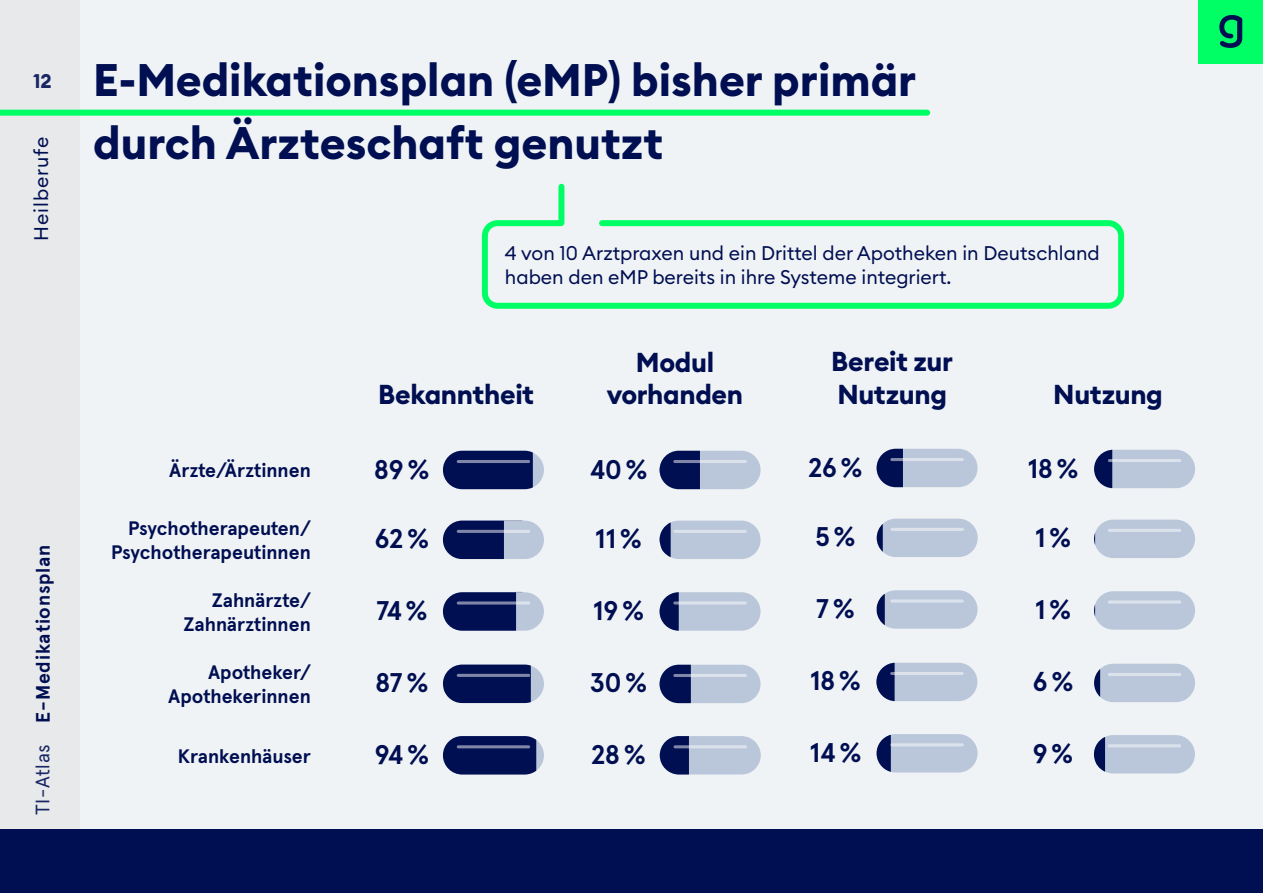
<style>
.page{position:relative;width:1263px;height:893px;background:#f0f3f5}
.page>*{position:absolute;margin:0;border:0;box-sizing:border-box;transform-origin:0 0}
.t1{font:700 45px/63px "Euclid Circular B";color:#000e52}
.t2{font:700 27px "Apercu Pro";color:#000e52}
.t3{font:700 27px/32.4px "Euclid Circular B";letter-spacing:-.015em;color:#000e52;text-align:center}
.t4{font:700 19.5px/24px "Apercu Pro";color:#000e52;text-align:right}
.t5{font:19.5px/24px "Euclid Circular B";color:#000e52}
.t6{font:700 19.5px "Apercu Pro";letter-spacing:.04em;color:#000e52}
.t7{font:19.5px "Euclid Circular B";letter-spacing:.05em;color:#000e52}
.t8{font:19.5px "Apercu Pro";letter-spacing:.03em;color:#1a2663}
.t9{font:700 19.5px "Euclid Circular B";color:#1a2663}
</style>
<div class="page">
<div style="left:0;top:0;width:80px;height:893px;background:#e7e9ea"></div>
<div style="left:0;top:829px;width:1263px;height:64px;background:#000e52"></div>
<div style="left:0;top:110px;width:927px;height:6px;background:#00ff64"></div>
<div style="left:443px;top:521px;width:101px;height:38px;background:#bac7db;border-radius:19px"></div>
<svg style="left:443px;top:521px;width:61px;height:38px;background:#101e5d"></svg>
<hr style="left:457px;top:530px;width:73px;height:3px;background:#fff;border-radius:2px">
<div style="left:443px;top:592px;width:101px;height:39px;background:#bac7db;border-radius:19px"></div>
<svg style="left:443px;top:592px;width:79px;height:39px;background:#1d2b67"></svg>
<svg style="left:457px;top:601px;width:73px;height:4px"></svg>
<svg style="left:443px;top:736px;width:101px;height:38px"></svg>
<svg style="left:443px;top:736px;width:93px;height:38px;background:#0d1b5b"></svg>
<hr style="left:457px;top:745px;width:73px;height:3px;background:#fff;border-radius:2px">
<div style="left:659px;top:451px;width:101px;height:38px;background:#bac7db;border-radius:19px"></div>
<svg style="left:659px;top:451px;width:41px;height:38px"></svg>
<hr style="left:673px;top:460px;width:74px;height:3px;background:#fff;border-radius:2px">
<div style="left:659px;top:592px;width:101px;height:39px;background:#bac7db;border-radius:19px"></div>
<svg style="left:659px;top:592px;width:20px;height:39px"></svg>
<svg style="left:673px;top:601px;width:74px;height:4px"></svg>
<div style="left:659px;top:665px;width:101px;height:38px;background:#bac7db;border-radius:19px"></div>
<svg style="left:659px;top:665px;width:32px;height:38px"></svg>
<hr style="left:673px;top:674px;width:74px;height:3px;background:#fff;border-radius:2px">
<div style="left:876px;top:449px;width:101px;height:38px;background:#bac7db;border-radius:19px"></div>
<svg style="left:876px;top:449px;width:27px;height:38px"></svg>
<hr style="left:890px;top:458px;width:74px;height:3px;background:#fff;border-radius:2px">
<div style="left:443px;top:665px;width:101px;height:38px;background:#bac7db;border-radius:19px"></div>
<svg style="left:443px;top:665px;width:88px;height:38px;background:#0c195a"></svg>
<hr style="left:457px;top:674px;width:73px;height:3px;background:#fff;border-radius:2px">
<div style="left:659px;top:521px;width:101px;height:38px;background:#bac7db;border-radius:19px"></div>
<hr style="left:673px;top:530px;width:74px;height:3px;background:#fff;border-radius:2px">
<svg style="left:659px;top:522px;width:12px;height:35px"></svg>
<div style="left:876px;top:590px;width:101px;height:39px;background:#bac7db;border-radius:19px"></div>
<svg style="left:890px;top:599px;width:74px;height:4px"></svg>
<svg style="left:877px;top:594px;width:8px;height:31px"></svg>
<div style="left:877px;top:519px;width:101px;height:38px;background:#bac7db;border-radius:19px"></div>
<hr style="left:890px;top:528px;width:74px;height:3px;background:#fff;border-radius:2px">
<svg style="left:877px;top:524px;width:6px;height:28px"></svg>
<div style="left:876px;top:663px;width:101px;height:38px;background:#bac7db;border-radius:19px"></div>
<svg style="left:876px;top:663px;width:19px;height:38px"></svg>
<hr style="left:890px;top:672px;width:74px;height:3px;background:#fff;border-radius:2px">
<div style="left:876px;top:734px;width:101px;height:38px;background:#bac7db;border-radius:19px"></div>
<svg style="left:876px;top:735px;width:15px;height:37px"></svg>
<hr style="left:890px;top:743px;width:74px;height:3px;background:#fff;border-radius:2px">
<div style="left:1094px;top:450px;width:101px;height:38px;background:#bac7db;border-radius:19px"></div>
<svg style="left:1094px;top:450px;width:19px;height:38px"></svg>
<hr style="left:1108px;top:459px;width:73px;height:3px;background:#fff;border-radius:2px">
<div style="left:1094px;top:520px;width:101px;height:38px;background:#bac7db;border-radius:19px"></div>
<hr style="left:1108px;top:529px;width:73px;height:3px;background:#fff;border-radius:2px">
<svg style="left:1094px;top:533px;width:1px;height:12px"></svg>
<div style="left:1094px;top:591px;width:101px;height:39px;background:#bac7db;border-radius:19px"></div>
<hr style="left:1108px;top:600px;width:73px;height:4px;background:#d3dbe8;border-radius:2px">
<div style="left:1094px;top:735px;width:101px;height:38px;background:#bac7db;border-radius:19px"></div>
<hr style="left:1108px;top:744px;width:73px;height:3px;background:#fff;border-radius:2px">
<svg style="left:1094px;top:737px;width:11px;height:35px"></svg>
<div style="left:1094px;top:664px;width:101px;height:38px;background:#bac7db;border-radius:19px"></div>
<hr style="left:1108px;top:673px;width:73px;height:3px;background:#fff;border-radius:2px">
<svg style="left:1094px;top:669px;width:6px;height:28px"></svg>
<div style="left:482px;top:220px;width:642px;height:89px;border:6px solid #00ff64;border-radius:13px"></div>
<div style="left:558px;top:187px;width:6px;height:35px;background:#00ff64"></div>
<div style="left:443px;top:451px;width:101px;height:38px;background:#bac7db;border-radius:19px"></div>
<div style="left:443px;top:451px;width:90px;height:38px;background:#000e52"></div>
<hr style="left:457px;top:460px;width:73px;height:3px;background:#fff;border-radius:2px">
<div style="left:660px;top:736px;width:101px;height:38px;background:#bac7db;border-radius:19px"></div>
<svg style="left:660px;top:736px;width:29px;height:38px"></svg>
<hr style="left:673px;top:745px;width:74px;height:3px;background:#fff;border-radius:2px">
<div style="left:1199px;top:0;width:64px;height:63px;background:#00ff64"></div>
<svg style="left:1219px;top:15px;width:23px;height:33px"></svg>
<p class="t9" style="left:33px;top:68px;width:20px">12</p>
<p class="t7" style="left:29px;top:241px;width:106px;rotate:-90deg">Heilberufe</p>
<p class="t6" style="left:28px;top:723px;width:179px;rotate:-90deg">E-Medikationsplan</p>
<p class="t8" style="left:28px;top:815px;width:72px;rotate:-90deg">TI-Atlas</p>
<h1 class="t1" style="left:93px;top:49px;width:825px">E-Medikationsplan (eMP) bisher primär durch Ärzteschaft genutzt</h1>
<p class="t5" style="left:505px;top:241px;width:596px">4 von 10 Arztpraxen und ein Drittel der Apotheken in Deutschland haben den eMP bereits in ihre Systeme integriert.</p>
<p class="t4" style="left:169px;top:457px;width:143px">Ärzte/Ärztinnen</p>
<p class="t4" style="left:111px;top:515px;width:201px">Psychotherapeuten/<br>Psychotherapeutinnen</p>
<p class="t4" style="left:183px;top:587px;width:129px">Zahnärzte/<br>Zahnärztinnen</p>
<p class="t4" style="left:168px;top:659px;width:144px">Apotheker/<br>Apothekerinnen</p>
<p class="t4" style="left:178px;top:742px;width:135px">Krankenhäuser</p>
<h2 class="t3" style="left:378px;top:379px;width:157px">Bekanntheit</h2>
<h2 class="t3" style="left:607px;top:346px;width:138px">Modul vorhanden</h2>
<h2 class="t2" style="left:374px;top:448px;width:57px">89%</h2>
<h2 class="t2" style="left:590px;top:448px;width:60px">40%</h2>
<h2 class="t2" style="left:375px;top:518px;width:56px">62%</h2>
<h2 class="t2" style="left:595px;top:518px;width:49px">11%</h2>
<h2 class="t2" style="left:376px;top:589px;width:53px">74%</h2>
<h2 class="t2" style="left:593px;top:589px;width:53px">19%</h2>
<h2 class="t2" style="left:375px;top:662px;width:55px">87%</h2>
<h2 class="t2" style="left:590px;top:662px;width:59px">30%</h2>
<h2 class="t2" style="left:375px;top:733px;width:56px">94%</h2>
<h2 class="t2" style="left:591px;top:733px;width:56px">28%</h2>
<h2 class="t3" style="left:831px;top:346px;width:123px;text-align:left">Bereit zur<br>Nutzung</h2>
<h2 class="t2" style="left:808px;top:446px;width:56px">26%</h2>
<h2 class="t2" style="left:816px;top:516px;width:42px">5%</h2>
<h2 class="t2" style="left:816px;top:587px;width:41px">7%</h2>
<h2 class="t2" style="left:810px;top:660px;width:53px">18%</h2>
<h2 class="t2" style="left:810px;top:731px;width:54px">14%</h2>
<h2 class="t3" style="left:1053px;top:379px;width:111px">Nutzung</h2>
<h2 class="t2" style="left:1028px;top:447px;width:53px">18%</h2>
<h2 class="t2" style="left:1035px;top:517px;width:38px">1%</h2>
<h2 class="t2" style="left:1035px;top:588px;width:38px">1%</h2>
<h2 class="t2" style="left:1033px;top:661px;width:43px">6%</h2>
<h2 class="t2" style="left:1033px;top:732px;width:43px">9%</h2>
</div>
